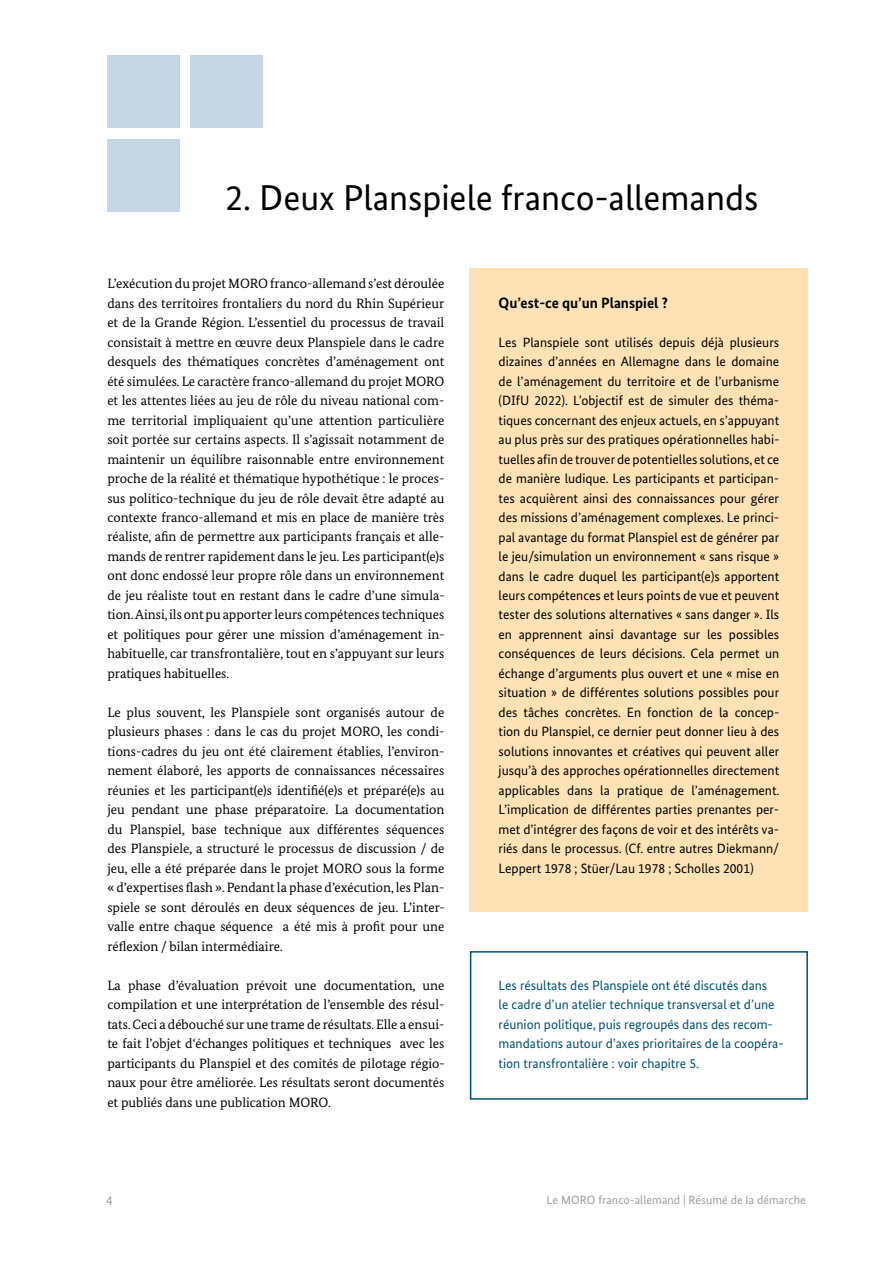
<style>
.page{position:relative;width:893px;height:1263px;background:#fff}
.page>*{position:absolute;margin:0;border:0;box-sizing:border-box;transform-origin:0 0}
.t1{font:36px "Bundes Sans";color:#000}
.t2{font:700 15px "Bundes Sans";color:#000}
.t3{font:13.5px/19.5px "Bundes Serif";color:#000;text-align:justify}
.t4{font:13.5px/19.5px "Bundes Sans";color:#000;text-align:justify}
.t5{font:13.5px/19.5px "Bundes Sans";color:#005275}
.t6{font:13.5px "Bundes Sans";color:#9d9d9c}
.t7{font:12px "Bundes Sans";letter-spacing:.005em;color:#9d9d9c}
</style>
<div class="page">
<div style="left:470px;top:951px;width:338px;height:149px;border:2px solid #005275"></div>
<div style="left:107px;top:55px;width:73px;height:72px;background:#c6d6e4"></div>
<div style="left:190px;top:55px;width:73px;height:72px;background:#c6d6e4"></div>
<div style="left:107px;top:139px;width:73px;height:72px;background:#c6d6e4"></div>
<div style="left:470px;top:268px;width:338px;height:644px;background:#fee1b5"></div>
<h1 class="t1" style="left:225px;top:176px;width:535px">2. Deux Planspiele franco-allemands</h1>
<p class="t3" style="left:107px;top:273px;width:339px">L’exécution du projet MORO franco-allemand s’est déroulée dans des territoires frontaliers du nord du Rhin Supérieur et de la Grande Région. L’essentiel du processus de travail consistait à mettre en œuvre deux Planspiele dans le cadre desquels des thématiques concrètes d’aménagement ont été simulées. Le caractère franco-allemand du projet MORO et les attentes liées au jeu de rôle du niveau national com&shy;me territorial impliquaient qu’une attention particulière soit portée sur certains aspects. Il s’agissait notamment de maintenir un équilibre raisonnable entre environnement proche de la réalité et thématique hypothétique : le proces&shy;sus politico-technique du jeu de rôle devait être adapté au contexte franco-allemand et mis en place de manière très réaliste, afin de permettre aux participants français et alle&shy;mands de rentrer rapidement dans le jeu. Les participant(e)s ont donc endossé leur propre rôle dans un environnement de jeu réaliste tout en restant dans le cadre d’une simula&shy;tion. Ainsi, ils ont pu apporter leurs compétences techniques et politiques pour gérer une mission d’aménagement in&shy;habituelle, car transfrontalière, tout en s’appuyant sur leurs pratiques habituelles.</p>
<p class="t3" style="left:107px;top:702px;width:339px">Le plus souvent, les Planspiele sont organisés autour de plusieurs phases : dans le cas du projet MORO, les condi&shy;tions-cadres du jeu ont été clairement établies, l’environ&shy;nement élaboré, les apports de connaissances nécessaires réunies et les participant(e)s identifié(e)s et préparé(e)s au jeu pendant une phase préparatoire. La documentation du Planspiel, base technique aux différentes séquences des Planspiele, a structuré le processus de discussion / de jeu, elle a été préparée dans le projet MORO sous la forme « d’expertises flash ». Pendant la phase d’exécution, les Plan&shy;spiele se sont déroulés en deux séquences de jeu. L’inter&shy;valle entre chaque séquence a été mis à profit pour une réflexion / bilan intermédiaire.</p>
<p class="t3" style="left:107px;top:975px;width:339px">La phase d’évaluation prévoit une documentation, une compilation et une interprétation de l’ensemble des résul&shy;tats. Ceci a débouché sur une trame de résultats. Elle a ensui&shy;te fait l’objet d‘échanges politiques et techniques avec les participants du Planspiel et des comités de pilotage régio&shy;naux pour être améliorée. Les résultats seront documentés et publiés dans une publication MORO.</p>
<p class="t2" style="left:499px;top:293px;width:171px">Qu’est-ce qu’un Planspiel ?</p>
<p class="t4" style="left:499px;top:332px;width:282px">Les Planspiele sont utilisés depuis déjà plusieurs dizaines d’années en Allemagne dans le domaine de l’aménagement du territoire et de l’urbanisme (DIfU 2022). L’objectif est de simuler des théma&shy;tiques concernant des enjeux actuels, en s’appuyant au plus près sur des pratiques opérationnelles habi&shy;tuelles afin de trouver de potentielles solutions, et ce de manière ludique. Les participants et participan&shy;tes acquièrent ainsi des connaissances pour gérer des missions d’aménagement complexes. Le princi&shy;pal avantage du format Planspiel est de générer par le jeu/simulation un environnement « sans risque » dans le cadre duquel les participant(e)s apportent leurs compétences et leurs points de vue et peuvent tester des solutions alternatives « sans danger ». Ils en apprennent ainsi davantage sur les possibles conséquences de leurs décisions. Cela permet un échange d’arguments plus ouvert et une « mise en situation » de différentes solutions possibles pour des tâches concrètes. En fonction de la concep&shy;tion du Planspiel, ce dernier peut donner lieu à des solutions innovantes et créatives qui peuvent aller jusqu’à des approches opérationnelles directement applicables dans la pratique de l’aménagement.<br>L’implication de différentes parties prenantes per&shy;met d’intégrer des façons de voir et des intérêts va&shy;riés dans le processus. (Cf. entre autres Diekmann/ Leppert 1978 ; Stüer/Lau 1978 ; Scholles 2001)</p>
<p class="t5" style="left:499px;top:975px;width:287px">Les résultats des Planspiele ont été discutés dans<br>le cadre d’un atelier technique transversal et d’une réunion politique, puis regroupés dans des recom&shy;mandations autour d’axes prioritaires de la coopéra&shy;tion transfrontalière : voir chapitre 5.</p>
<p class="t6" style="left:106px;top:1192px;width:8px">4</p>
<p class="t7" style="left:547px;top:1193px;width:261px">Le MORO franco-allemand | Résumé de la démarche</p>
</div>
